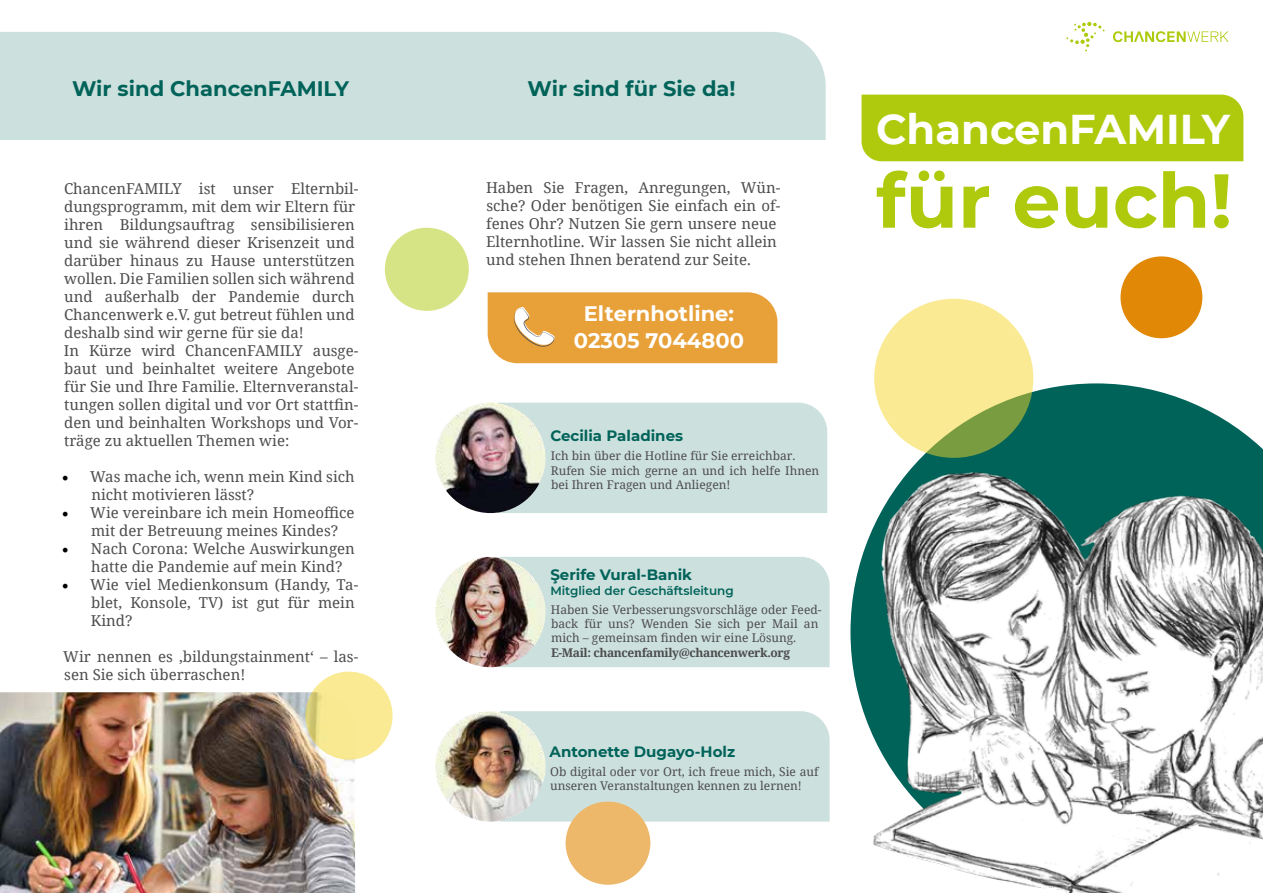
<style>
.page{position:relative;width:1263px;height:893px;background:#fff}
.page>*{position:absolute;margin:0;border:0;box-sizing:border-box;transform-origin:0 0}
.t1{font:700 76.2px "Montserrat";color:#afca0c}
.t2{font:700 41.55px "Montserrat";color:#fff}
.t3{font:700 21px "Montserrat";color:#006359}
.t4{font:700 21px "Montserrat";color:#fff}
.t5{font:15px/18px "Noto Serif";color:#4d4d4d}
.t6{font:700 15px "Montserrat";color:#006359}
.t7{font:12px/14.4px "Noto Serif";color:#4d4d4d}
.t8{font:700 12px "Noto Serif";letter-spacing:-.03em;color:#4d4d4d}
.t9{font:600 12px "Montserrat";color:#006359}
.s1{font-family:"Minion Pro";font-size:18px;color:#000}
</style>
<div class="page">
<svg style="left:1113px;top:31px;width:115px;height:11px"></svg>
<svg style="left:1066px;top:22px;width:39px;height:30px"></svg>
<svg style="left:850px;top:383px;width:380px;height:346px;fill:#006359"></svg>
<svg style="left:874px;top:299px;width:159px;height:159px;background:#f0e58e"></svg>
<div style="left:1120px;top:256px;width:82px;height:82px;background:#e28807;border-radius:50%"></div>
<div style="left:0;top:32px;width:826px;height:108px;background:#cce0de"></div>
<img style="left:870px;top:423px;width:393px;height:470px">
<div style="left:861px;top:95px;width:382px;height:66px;background:#afca0c"></div>
<div style="left:500px;top:557px;width:330px;height:110px;background:#cce0de"></div>
<div style="left:500px;top:711px;width:330px;height:111px;background:#cce0de"></div>
<div style="left:498px;top:403px;width:329px;height:110px;background:#cce0de"></div>
<img style="left:435px;top:403px;width:111px;height:110px;border-radius:55px">
<img style="left:435px;top:557px;width:111px;height:110px;border-radius:55px">
<img style="left:435px;top:711px;width:111px;height:111px;border-radius:55px">
<div style="left:566px;top:801px;width:84px;height:84px;background:#eeb86a;border-radius:50%"></div>
<div style="left:488px;top:292px;width:289px;height:71px;background:#e8a039"></div>
<div style="left:385px;top:228px;width:84px;height:83px;background:#d7e485;border-radius:50%"></div>
<img style="left:0;top:692px;width:355px;height:201px">
<svg style="left:305px;top:672px;width:88px;height:88px;background:#f5e791"></svg>
<h3 class="t3" style="left:72px;top:74px;width:278px">Wir sind ChancenFAMILY</h3>
<p class="t5" style="left:64px;top:179px;width:296px">ChancenFAMILY ist unser Elternbil&shy;dungsprogramm, mit dem wir Eltern für ihren Bildungsauftrag sensibilisieren und sie während dieser Krisenzeit und darüber hinaus zu Hause unterstützen wollen. Die Familien sollen sich während und außerhalb der Pandemie durch Chancenwerk e.V. gut betreut fühlen und deshalb sind wir gerne für sie da!<br>In Kürze wird ChancenFAMILY ausge&shy;baut und beinhaltet weitere Angebote für Sie und Ihre Familie. Elternveranstal&shy;tungen sollen digital und vor Ort stattfin&shy;den und beinhalten Workshops und Vor&shy;träge zu aktuellen Themen wie:</p>
<p class="t5" style="left:91px;top:467px;width:265px;text-indent:-30px"><span class="s1">•</span> Was mache ich, wenn mein Kind sich nicht motivieren lässt?</p>
<p class="t5" style="left:91px;top:503px;width:265px;text-indent:-29px"><span class="s1">•</span> Wie vereinbare ich mein Homeoffice mit der Betreuung meines Kindes?</p>
<p class="t5" style="left:91px;top:539px;width:265px;text-indent:-29px"><span class="s1">•</span> Nach Corona: Welche Auswirkungen hatte die Pandemie auf mein Kind?</p>
<p class="t5" style="left:91px;top:575px;width:269px;text-indent:-29px"><span class="s1">•</span> Wie viel Medienkonsum (Handy, Ta&shy;blet, Konsole, TV) ist gut für mein<br>Kind?</p>
<p class="t5" style="left:63px;top:647px;width:297px">Wir nennen es ‚bildungstainment‘ – las&shy;sen Sie sich überraschen!</p>
<h3 class="t3" style="left:527px;top:74px;width:210px">Wir sind für Sie da!</h3>
<p class="t5" style="left:486px;top:178px;width:296px">Haben Sie Fragen, Anregungen, Wün&shy;sche? Oder benötigen Sie einfach ein of&shy;fenes Ohr? Nutzen Sie gern unsere neue Elternhotline. Wir lassen Sie nicht allein und stehen Ihnen beratend zur Seite.</p>
<h3 class="t4" style="left:584px;top:299px;width:152px">Elternhotline:</h3>
<h3 class="t4" style="left:574px;top:325px;width:172px">02305 7044800</h3>
<p class="t6" style="left:550px;top:425px;width:134px">Cecilia Paladines</p>
<p class="t7" style="left:551px;top:448px;width:270px">Ich bin über die Hotline für Sie erreichbar.<br>Rufen Sie mich gerne an und ich helfe Ihnen bei Ihren Fragen und Anliegen!</p>
<p class="t6" style="left:550px;top:564px;width:143px">Şerife Vural-Banik</p>
<p class="t9" style="left:550px;top:582px;width:185px">Mitglied der Geschäftsleitung</p>
<p class="t7" style="left:551px;top:601px;width:272px">Haben Sie Verbesserungsvorschläge oder Feed&shy;back für uns? Wenden Sie sich per Mail an mich – gemeinsam finden wir eine Lösung.</p>
<p class="t8" style="left:551px;top:644px;width:241px">E-Mail: chancenfamily@chancenwerk.org</p>
<p class="t6" style="left:550px;top:741px;width:187px">Antonette Dugayo-Holz</p>
<p class="t7" style="left:550px;top:764px;width:270px">Ob digital oder vor Ort, ich freue mich, Sie auf unseren Veranstaltungen kennen zu lernen!</p>
<h2 class="t2" style="left:876px;top:99px;width:355px">ChancenFAMILY</h2>
<h1 class="t1" style="left:876px;top:146px;width:358px">für euch!</h1>
</div>
